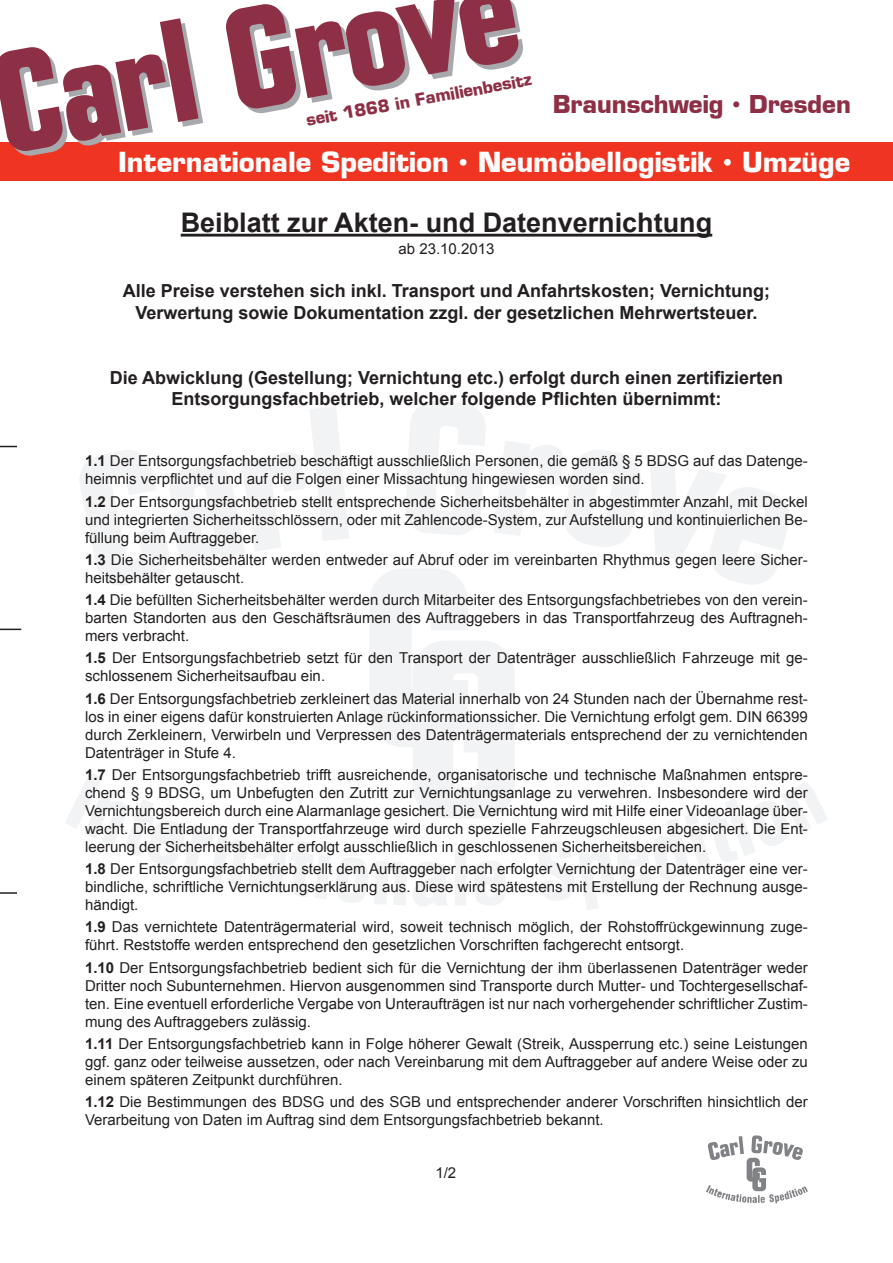
<style>
.page{position:relative;width:893px;height:1263px;background:#fff}
.page>*{position:absolute;margin:0;border:0;box-sizing:border-box;transform-origin:0 0}
.t1{font:700 27px "Eurostile";color:#fefefe}
.t2{font:700 27px "Arial";color:#231f20}
.t3{font:700 24px "Eurostile";color:#8d2f45}
.t4{font:700 18px/21.6px "Arial";color:#231f20;text-align:center}
.t5{font:700 16.5px "Eurostile";color:#8d2f45}
.t6{font:15px/18px "Arial";color:#231f20;text-align:justify}
.s1{font-family:"Arial";font-weight:400}
.s2{font-weight:700}
</style>
<div class="page">
<svg style="left:80px;top:407px;width:269px;height:178px"></svg>
<svg style="left:406px;top:401px;width:79px;height:134px"></svg>
<svg style="left:494px;top:441px;width:147px;height:106px"></svg>
<svg style="left:650px;top:459px;width:140px;height:125px"></svg>
<svg style="left:370px;top:569px;width:144px;height:203px"></svg>
<svg style="left:65px;top:772px;width:762px;height:138px"></svg>
<svg style="left:706px;top:1135px;width:102px;height:68px"></svg>
<div style="left:0;top:142px;width:893px;height:39px;background:#ef3522"></div>
<svg style="left:0;top:0;width:520px;height:152px"></svg>
<hr style="left:181px;top:234px;width:531px;height:3px;background:#231f20">
<svg style="left:0;top:446px;width:17px;height:1px"></svg>
<svg style="left:0;top:629px;width:21px;height:1px"></svg>
<svg style="left:0;top:892px;width:17px;height:2px"></svg>
<p class="t5" style="left:304px;top:109px;width:231px;rotate:-10deg">seit 1868 in Familienbesitz</p>
<h2 class="t3" style="left:553px;top:89px;width:300px">Braunschweig <span class="s1">•</span> Dresden</h2>
<h1 class="t1" style="left:118px;top:145px;width:733px">Internationale Spedition <span class="s1">•</span> Neumöbellogistik <span class="s1">•</span> Umzüge</h1>
<h1 class="t2" style="left:181px;top:205px;width:533px">Beiblatt zur Akten- und Datenvernichtung</h1>
<p class="t6" style="left:398px;top:240px;width:97px">ab 23.10.2013</p>
<p class="t4" style="left:123px;top:280px;width:649px">Alle Preise verstehen sich inkl. Transport und Anfahrtskosten; Vernichtung;<br>Verwertung sowie Dokumentation zzgl. der gesetzlichen Mehrwertsteuer.</p>
<p class="t4" style="left:110px;top:367px;width:675px">Die Abwicklung (Gestellung; Vernichtung etc.) erfolgt durch einen zertifizierten<br>Entsorgungsfachbetrieb, welcher folgende Pflichten übernimmt:</p>
<p class="t6" style="left:85px;top:452px;width:724px"><span class="s2">1.1</span> Der Entsorgungsfachbetrieb beschäftigt ausschließlich Personen, die gemäß § 5 BDSG auf das Datenge&shy;heimnis verpflichtet und auf die Folgen einer Missachtung hingewiesen worden sind.</p>
<p class="t6" style="left:85px;top:492px;width:724px"><span class="s2">1.2</span> Der Entsorgungsfachbetrieb stellt entsprechende Sicherheitsbehälter in abgestimmter Anzahl, mit Deckel und integrierten Sicherheitsschlössern, oder mit Zahlencode-System, zur Aufstellung und kontinuierlichen Be&shy;füllung beim Auftraggeber.</p>
<p class="t6" style="left:85px;top:551px;width:724px"><span class="s2">1.3</span> Die Sicherheitsbehälter werden entweder auf Abruf oder im vereinbarten Rhythmus gegen leere Sicher&shy;heitsbehälter getauscht.</p>
<p class="t6" style="left:85px;top:591px;width:724px"><span class="s2">1.4</span> Die befüllten Sicherheitsbehälter werden durch Mitarbeiter des Entsorgungsfachbetriebes von den verein&shy;barten Standorten aus den Geschäftsräumen des Auftraggebers in das Transportfahrzeug des Auftragneh&shy;mers verbracht.</p>
<p class="t6" style="left:85px;top:649px;width:724px"><span class="s2">1.5</span> Der Entsorgungsfachbetrieb setzt für den Transport der Datenträger ausschließlich Fahrzeuge mit ge&shy;schlossenem Sicherheitsaufbau ein.</p>
<p class="t6" style="left:85px;top:689px;width:724px"><span class="s2">1.6</span> Der Entsorgungsfachbetrieb zerkleinert das Material innerhalb von 24 Stunden nach der Übernahme rest&shy;los in einer eigens dafür konstruierten Anlage rückinformationssicher. Die Vernichtung erfolgt gem. DIN 66399 durch Zerkleinern, Verwirbeln und Verpressen des Datenträgermaterials entsprechend der zu vernichtenden Datenträger in Stufe 4.</p>
<p class="t6" style="left:85px;top:766px;width:724px"><span class="s2">1.7</span> Der Entsorgungsfachbetrieb trifft ausreichende, organisatorische und technische Maßnahmen entspre&shy;chend § 9 BDSG, um Unbefugten den Zutritt zur Vernichtungsanlage zu verwehren. Insbesondere wird der Vernichtungsbereich durch eine Alarmanlage gesichert. Die Vernichtung wird mit Hilfe einer Videoanlage über&shy;wacht. Die Entladung der Transportfahrzeuge wird durch spezielle Fahrzeugschleusen abgesichert. Die Ent&shy;leerung der Sicherheitsbehälter erfolgt ausschließlich in geschlossenen Sicherheitsbereichen.</p>
<p class="t6" style="left:85px;top:860px;width:724px"><span class="s2">1.8</span> Der Entsorgungsfachbetrieb stellt dem Auftraggeber nach erfolgter Vernichtung der Datenträger eine ver&shy;bindliche, schriftliche Vernichtungserklärung aus. Diese wird spätestens mit Erstellung der Rechnung ausge&shy;händigt.</p>
<p class="t6" style="left:85px;top:918px;width:724px"><span class="s2">1.9</span> Das vernichtete Datenträgermaterial wird, soweit technisch möglich, der Rohstoffrückgewinnung zuge&shy;führt. Reststoffe werden entsprechend den gesetzlichen Vorschriften fachgerecht entsorgt.</p>
<p class="t6" style="left:85px;top:958px;width:724px"><span class="s2">1.10</span> Der Entsorgungsfachbetrieb bedient sich für die Vernichtung der ihm überlassenen Datenträger weder Dritter noch Subunternehmen. Hiervon ausgenommen sind Transporte durch Mutter- und Tochtergesellschaf&shy;ten. Eine eventuell erforderliche Vergabe von Unteraufträgen ist nur nach vorhergehender schriftlicher Zustim&shy;mung des Auftraggebers zulässig.</p>
<p class="t6" style="left:85px;top:1035px;width:724px"><span class="s2">1.11</span> Der Entsorgungsfachbetrieb kann in Folge höherer Gewalt (Streik, Aussperrung etc.) seine Leistungen ggf. ganz oder teilweise aussetzen, oder nach Vereinbarung mit dem Auftraggeber auf andere Weise oder zu einem späteren Zeitpunkt durchführen.</p>
<p class="t6" style="left:85px;top:1093px;width:724px"><span class="s2">1.12</span> Die Bestimmungen des BDSG und des SGB und entsprechender anderer Vorschriften hinsichtlich der<br>Verarbeitung von Daten im Auftrag sind dem Entsorgungsfachbetrieb bekannt.</p>
<p class="t6" style="left:435px;top:1164px;width:22px">1/2</p>
</div>
